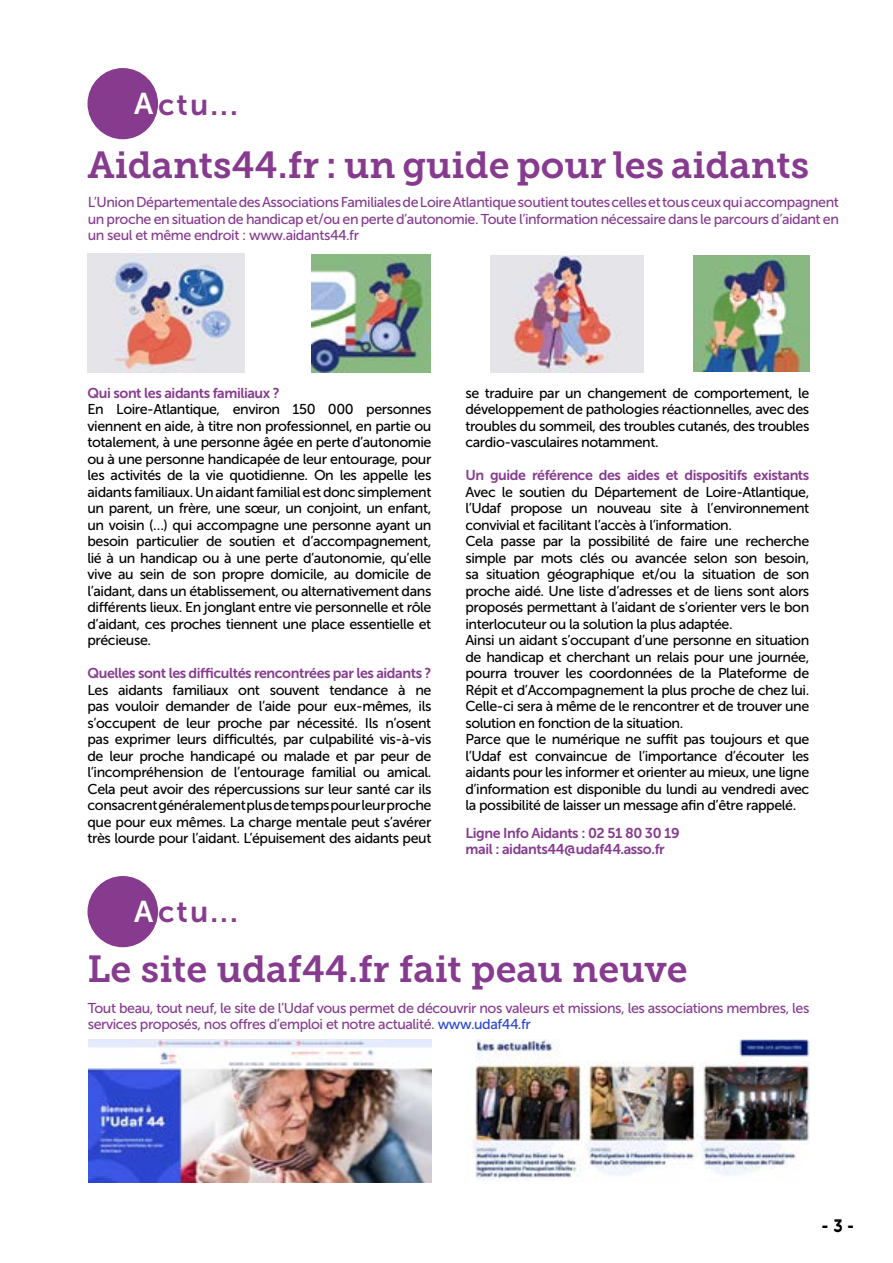
<style>
.page{position:relative;width:893px;height:1263px;background:#fff}
.page>*{position:absolute;margin:0;border:0;box-sizing:border-box;transform-origin:0 0}
.t1{font:37.5px "Museo Slab 700";color:#863b8f}
.t2{font:30px "Museo Sans 700";letter-spacing:.07em;color:#863b8f}
.t3{font:16.5px "Museo Sans 500";color:#000}
.t4{font:14.25px/16.5px "Museo Sans 500";letter-spacing:-.03em;color:#000;text-align:justify}
.t5{font:14.25px/16.5px "Museo Sans 500";letter-spacing:-.03em;color:#863b8f;text-align:justify}
.t6{font:14.25px/16.5px "Museo Sans 700";letter-spacing:-.03em;color:#863b8f}
.s1{color:#fff}
.s2{color:#2a46ce}
</style>
<div class="page">
<div style="left:88px;top:876px;width:70px;height:71px;background:#863b8f;border-radius:50%"></div>
<div style="left:88px;top:68px;width:70px;height:71px;background:#863b8f;border-radius:50%"></div>
<img style="left:490px;top:255px;width:153px;height:117px">
<img style="left:88px;top:253px;width:157px;height:120px">
<img style="left:693px;top:255px;width:116px;height:117px">
<img style="left:311px;top:254px;width:119px;height:118px">
<img style="left:88px;top:1039px;width:343px;height:143px">
<img style="left:466px;top:1039px;width:343px;height:142px">
<h2 class="t2" style="left:134px;top:87px;width:105px"><span class="s1">A</span>ctu...</h2>
<h1 class="t1" style="left:88px;top:144px;width:723px">Aidants44.fr : un guide pour les aidants</h1>
<p class="t5" style="left:88px;top:194px;width:753px">L’Union Départementale des Associations Familiales de Loire Atlantique soutient toutes celles et tous ceux qui accompagnent un proche en situation de handicap et/ou en perte d’autonomie. Toute l’information nécessaire dans le parcours d’aidant en un seul et même endroit : www.aidants44.fr</p>
<p class="t6" style="left:88px;top:384px;width:194px">Qui sont les aidants familiaux ?</p>
<p class="t4" style="left:88px;top:401px;width:345px">En Loire-Atlantique, environ 150 000 personnes viennent en aide, à titre non professionnel, en partie ou totalement, à une personne âgée en perte d’autonomie ou à une personne handicapée de leur entourage, pour les activités de la vie quotidienne. On les appelle les aidants familiaux. Un aidant familial est donc simplement un parent, un frère, une sœur, un conjoint, un enfant, un voisin (…) qui accompagne une personne ayant un besoin particulier de soutien et d’accompagnement, lié à un handicap ou à une perte d’autonomie, qu’elle vive au sein de son propre domicile, au domicile de l’aidant, dans un établissement, ou alternativement dans différents lieux. En jonglant entre vie personnelle et rôle d’aidant, ces proches tiennent une place essentielle et précieuse.</p>
<p class="t6" style="left:88px;top:665px;width:345px">Quelles sont les difficultés rencontrées par les aidants ?</p>
<p class="t4" style="left:88px;top:682px;width:345px">Les aidants familiaux ont souvent tendance à ne pas vouloir demander de l’aide pour eux-mêmes, ils s’occupent de leur proche par nécessité. Ils n’osent pas exprimer leurs difficultés, par culpabilité vis-à-vis de leur proche handicapé ou malade et par peur de l’incompréhension de l’entourage familial ou amical.<br>Cela peut avoir des répercussions sur leur santé car ils consacrent généralement plus de temps pour leur proche que pour eux mêmes. La charge mentale peut s’avérer très lourde pour l’aidant. L’épuisement des aidants peut</p>
<h2 class="t2" style="left:134px;top:895px;width:105px"><span class="s1">A</span>ctu...</h2>
<p class="t4" style="left:465px;top:385px;width:345px">se traduire par un changement de comportement, le développement de pathologies réactionnelles, avec des troubles du sommeil, des troubles cutanés, des troubles cardio-vasculaires notamment.</p>
<p class="t6" style="left:465px;top:467px;width:345px">Un guide référence des aides et dispositifs existants</p>
<p class="t4" style="left:465px;top:484px;width:345px;text-align:left">Avec le soutien du Département de Loire-Atlantique, l’Udaf propose un nouveau site à l’environnement convivial et facilitant l’accès à l’information.<br>Cela passe par la possibilité de faire une recherche simple par mots clés ou avancée selon son besoin, sa situation géographique et/ou la situation de son proche aidé. Une liste d’adresses et de liens sont alors proposés permettant à l’aidant de s’orienter vers le bon interlocuteur ou la solution la plus adaptée.<br>Ainsi un aidant s’occupant d’une personne en situation de handicap et cherchant un relais pour une journée, pourra trouver les coordonnées de la Plateforme de Répit et d’Accompagnement la plus proche de chez lui.<br>Celle-ci sera à même de le rencontrer et de trouver une solution en fonction de la situation.<br>Parce que le numérique ne suffit pas toujours et que l’Udaf est convaincue de l’importance d’écouter les aidants pour les informer et orienter au mieux, une ligne d’information est disponible du lundi au vendredi avec la possibilité de laisser un message afin d’être rappelé.</p>
<p class="t6" style="left:466px;top:825px;width:216px">Ligne Info Aidants : 02 51 80 30 19 mail : aidants44@udaf44.asso.fr</p>
<h1 class="t1" style="left:88px;top:948px;width:602px">Le site udaf44.fr fait peau neuve</h1>
<p class="t5" style="left:88px;top:1000px;width:723px">Tout beau, tout neuf, le site de l’Udaf vous permet de découvrir nos valeurs et missions, les associations membres, les services proposés, nos offres d’emploi et notre actualité. <span class="s2">www.udaf44.fr</span></p>
<p class="t3" style="left:821px;top:1217px;width:35px">- 3 -</p>
</div>
